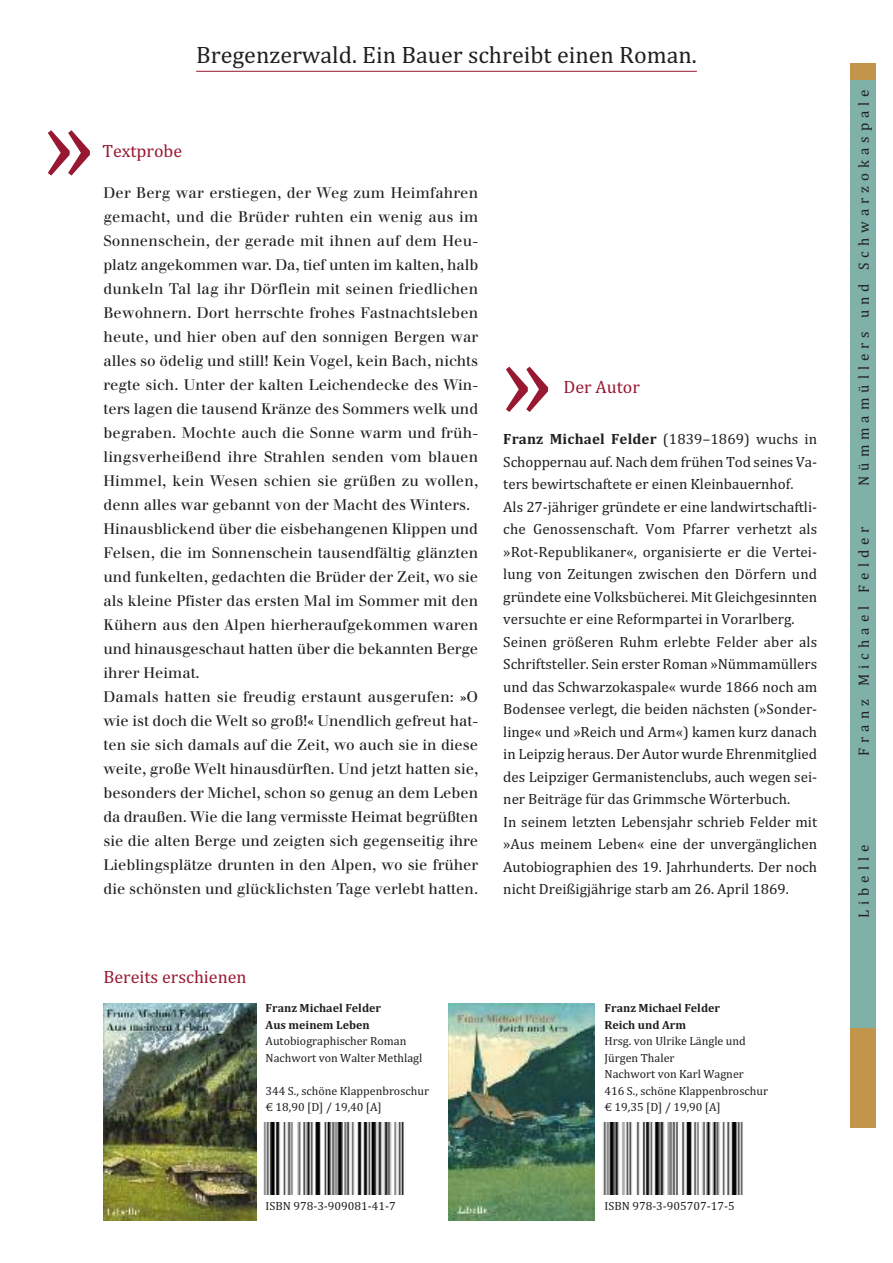
<style>
.page{position:relative;width:893px;height:1263px;background:#fff}
.page>*{position:absolute;margin:0;border:0;box-sizing:border-box;transform-origin:0 0}
.t1{font:108px "Cambria";color:#981831}
.t2{font:24px "Cambria";color:#201e21}
.t3{font:18px "Cambria";color:#981831}
.t4{font:15px/24px "Walbaum";color:#201e21}
.t5{font:15px/22.5px "Cambria";color:#201e21}
.t6{font:15px "Cambria";letter-spacing:.33em;color:#201e21}
.t7{font:12px/16.5px "Cambria";color:#201e21}
.t8{font:700 12px/16.5px "Cambria";color:#201e21}
.s1{font-weight:700}
</style>
<div class="page">
<hr style="left:196px;top:71px;width:501px;height:1px;background:#981831">
<div style="left:850px;top:64px;width:26px;height:1064px;background:#c2954b"></div>
<div style="left:850px;top:80px;width:26px;height:947px;background:#80b1a8"></div>
<img style="left:448px;top:1003px;width:146px;height:217px">
<img style="left:104px;top:1003px;width:153px;height:217px">
<img style="left:263px;top:1123px;width:141px;height:72px">
<img style="left:603px;top:1123px;width:140px;height:72px">
<h2 class="t2" style="left:196px;top:40px;width:502px">Bregenzerwald. Ein Bauer schreibt einen Roman.</h2>
<h1 class="t1" style="left:43px;top:78px;width:54px">»</h1>
<p class="t3" style="left:102px;top:141px;width:81px">Textprobe</p>
<p class="t4" style="left:103px;top:182px;width:376px">Der Berg war erstiegen, der Weg zum Heimfahren gemacht, und die Brüder ruhten ein wenig aus im Sonnenschein, der gerade mit ihnen auf dem Heu&shy;platz angekommen war. Da, tief unten im kalten, halb dunkeln Tal lag ihr Dörflein mit seinen friedlichen Bewohnern. Dort herrschte frohes Fastnachtsleben heute, und hier oben auf den sonnigen Bergen war alles so ödelig und still! Kein Vogel, kein Bach, nichts regte sich. Unter der kalten Leichendecke des Win&shy;ters lagen die tausend Kränze des Sommers welk und begraben. Mochte auch die Sonne warm und früh&shy;lingsverheißend ihre Strahlen senden vom blauen Himmel, kein Wesen schien sie grüßen zu wollen, denn alles war gebannt von der Macht des Winters.<br>Hinausblickend über die eisbehangenen Klippen und Felsen, die im Sonnenschein tausendfältig glänzten und funkelten, gedachten die Brüder der Zeit, wo sie als kleine Pfister das ersten Mal im Sommer mit den Kühern aus den Alpen hierheraufgekommen waren und hinausgeschaut hatten über die bekannten Berge ihrer Heimat.<br>Damals hatten sie freudig erstaunt ausgerufen: »O wie ist doch die Welt so groß!« Unendlich gefreut hat&shy;ten sie sich damals auf die Zeit, wo auch sie in diese weite, große Welt hinausdürften. Und jetzt hatten sie, besonders der Michel, schon so genug an dem Leben da draußen. Wie die lang vermisste Heimat begrüßten sie die alten Berge und zeigten sich gegenseitig ihre Lieblingsplätze drunten in den Alpen, wo sie früher die schönsten und glücklichsten Tage verlebt hatten.</p>
<h1 class="t1" style="left:501px;top:315px;width:54px">»</h1>
<p class="t3" style="left:564px;top:377px;width:78px">Der Autor</p>
<p class="t5" style="left:503px;top:428px;width:315px"><span class="s1">Franz Michael Felder</span> (1839–1869) wuchs in Schoppernau auf. Nach dem frühen Tod seines Va&shy;ters bewirtschaftete er einen Kleinbauernhof.<br>Als 27-jähriger gründete er eine landwirtschaftli&shy;che Genossenschaft. Vom Pfarrer verhetzt als »Rot-Republikaner«, organisierte er die Vertei&shy;lung von Zeitungen zwischen den Dörfern und gründete eine Volksbücherei. Mit Gleichgesinnten versuchte er eine Reformpartei in Vorarlberg.<br>Seinen größeren Ruhm erlebte Felder aber als Schriftsteller. Sein erster Roman »Nümmamüllers und das Schwarzokaspale« wurde 1866 noch am Bodensee verlegt, die beiden nächsten (»Sonder&shy;linge« und »Reich und Arm«) kamen kurz danach in Leipzig heraus. Der Autor wurde Ehrenmitglied des Leipziger Germanistenclubs, auch wegen sei&shy;ner Beiträge für das Grimmsche Wörterbuch.<br>In seinem letzten Lebensjahr schrieb Felder mit »Aus meinem Leben« eine der unvergänglichen Autobiographien des 19. Jahrhunderts. Der noch nicht Dreißigjährige starb am 26. April 1869.</p>
<p class="t3" style="left:103px;top:966px;width:145px">Bereits erschienen</p>
<p class="t8" style="left:266px;top:1000px;width:117px">Franz Michael Felder<br>Aus meinem Leben</p>
<p class="t7" style="left:266px;top:1033px;width:158px">Autobiographischer Roman<br>Nachwort von Walter Methlagl</p>
<p class="t7" style="left:266px;top:1082px;width:165px">344 S., schöne Klappenbroschur € 18,90 [D] / 19,40 [A]</p>
<p class="t8" style="left:604px;top:1000px;width:117px">Franz Michael Felder<br>Reich und Arm</p>
<p class="t7" style="left:604px;top:1033px;width:165px">Hrsg. von Ulrike Längle und<br>Jürgen Thaler<br>Nachwort von Karl Wagner<br>416 S., schöne Klappenbroschur € 19,35 [D] / 19,90 [A]</p>
<p class="t7" style="left:266px;top:1198px;width:132px">ISBN 978-3-909081-41-7</p>
<p class="t7" style="left:604px;top:1198px;width:132px">ISBN 978-3-905707-17-5</p>
<p class="t6" style="left:855px;top:486px;width:398px;rotate:-90deg">Nümmamüllers und Schwarzokaspale</p>
<p class="t6" style="left:855px;top:756px;width:231px;rotate:-90deg">Franz Michael Felder</p>
<p class="t6" style="left:855px;top:918px;width:75px;rotate:-90deg">Libelle</p>
</div>
